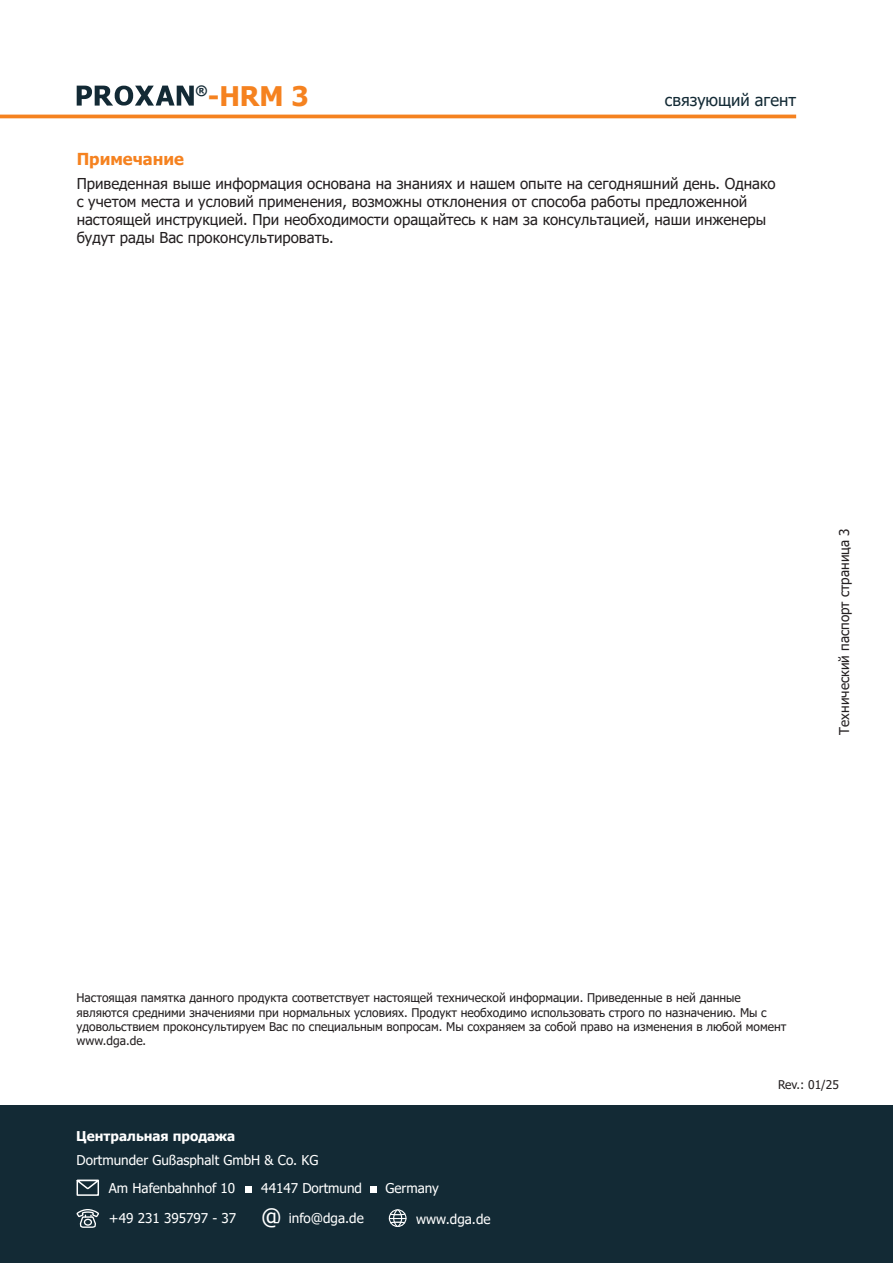
<style>
.page{position:relative;width:893px;height:1263px;background:#fff}
.page>*{position:absolute;margin:0;border:0;box-sizing:border-box;transform-origin:0 0}
.t1{font:700 27px "Tahoma";color:#f58220}
.t2{font:16.5px "Tahoma";color:#132a35}
.t3{font:700 16.5px "Tahoma";color:#f58220}
.t4{font:15px/18px "Tahoma";color:#231f20}
.t5{font:13.5px/28.2px "Tahoma";color:#fff}
.t6{font:13.5px "Tahoma";color:#231f20}
.t7{font:700 13.5px "Tahoma";color:#fff}
.t8{font:700 13.05px "Tahoma";color:#132a35}
.t9{font:12px/14.4px "Tahoma";color:#231f20}
.s1{font-size:22.5px}
</style>
<div class="page">
<hr style="left:0;top:115px;width:796px;height:3px;background:#f58220">
<svg style="left:77px;top:86px;width:117px;height:20px"></svg>
<div style="left:0;top:1106px;width:893px;height:157px;background:#132a35"></div>
<svg style="left:77px;top:1180px;width:22px;height:16px"></svg>
<div style="left:245px;top:1186px;width:6px;height:7px;background:#fff"></div>
<svg style="left:77px;top:1209px;width:22px;height:19px"></svg>
<div style="left:371px;top:1186px;width:6px;height:7px;background:#fff"></div>
<div style="left:389px;top:1209px;width:17px;height:18px;border:1px solid #fff;border-radius:50%"></div>
<div style="left:393px;top:1209px;width:9px;height:18px;border:1px solid #fff;border-radius:50%"></div>
<svg style="left:389px;top:1212px;width:17px;height:12px"></svg>
<h1 class="t1" style="left:208px;top:77px;width:103px">-HRM 3</h1>
<p class="t8" style="left:196px;top:82px;width:14px">®</p>
<h2 class="t2" style="left:665px;top:89px;width:133px">связующий агент</h2>
<h2 class="t3" style="left:77px;top:147px;width:109px">Примечание</h2>
<p class="t4" style="left:77px;top:176px;width:700px">Приведенная выше информация основана на знаниях и нашем опыте на сегодняшний день. Однако с учетом места и условий применения, возможны отклонения от способа работы предложенной настоящей инструкцией. При необходимости оращайтесь к нам за консультацией, наши инженеры будут рады Вас проконсультировать.</p>
<p class="t6" style="left:835px;top:735px;width:208px;rotate:-90deg">Технический паспорт страница 3</p>
<p class="t9" style="left:77px;top:991px;width:711px">Настоящая памятка данного продукта соответствует настоящей технической информации. Приведенные в ней данные являются средними значениями при нормальных условиях. Продукт необходимо использовать строго по назначению. Мы с удовольствием проконсультируем Вас по специальным вопросам. Мы сохраняем за собой право на изменения в любой момент www.dga.de.</p>
<p class="t9" style="left:778px;top:1078px;width:62px">Rev.: 01/25</p>
<p class="t7" style="left:76px;top:1127px;width:160px">Центральная продажа</p>
<p class="t5" style="left:109px;top:1146px;width:211px;text-indent:-32px">Dortmunder Gußasphalt GmbH &amp; Co. KG<br>Am Hafenbahnhof 10</p>
<p class="t5" style="left:261px;top:1175px;width:102px">44147 Dortmund</p>
<p class="t5" style="left:109px;top:1205px;width:256px">+49 231 395797 - 37 <span class="s1">@</span> info@dga.de</p>
<p class="t5" style="left:385px;top:1175px;width:55px">Germany</p>
<p class="t5" style="left:416px;top:1205px;width:76px">www.dga.de</p>
</div>
